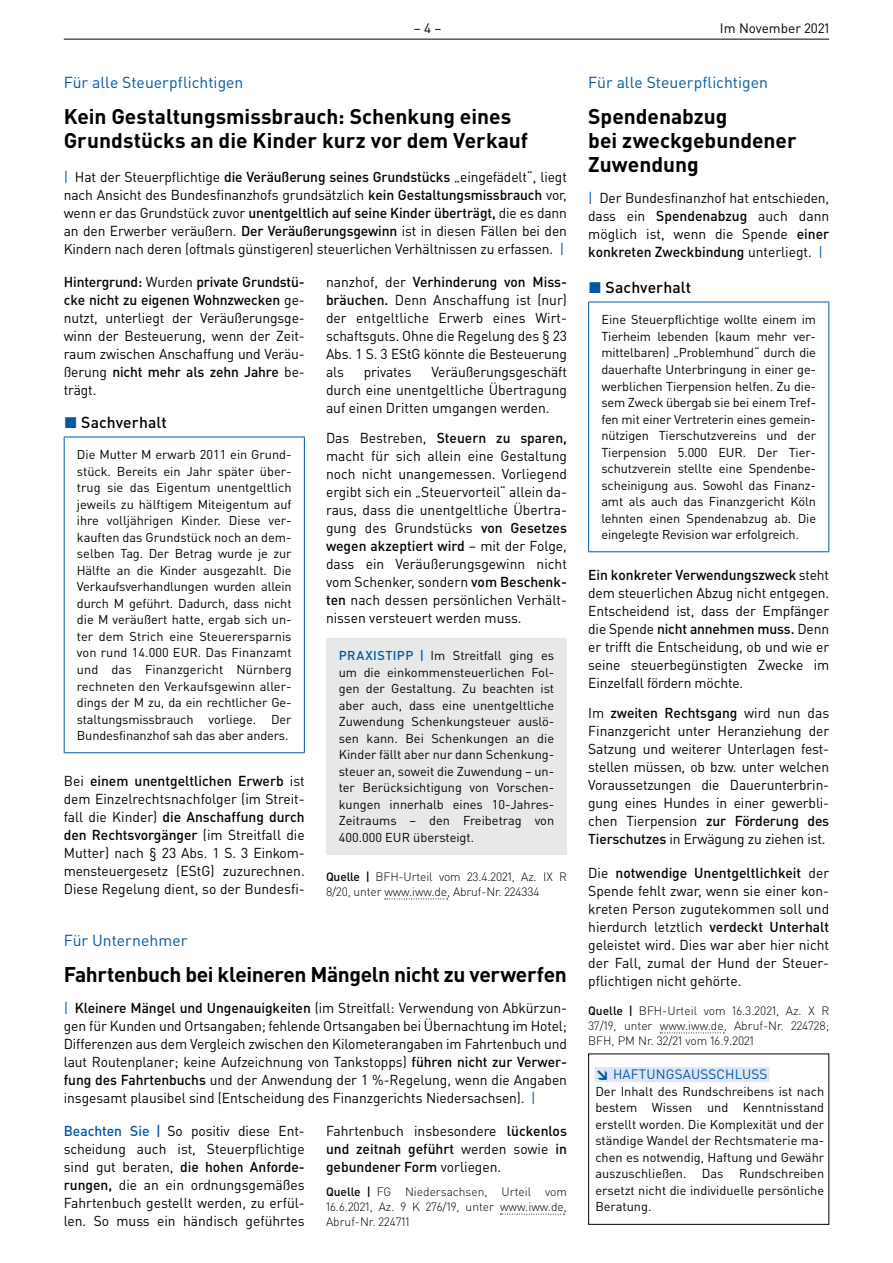
<style>
.page{position:relative;width:893px;height:1263px;background:#fff}
.page>*{position:absolute;margin:0;border:0;box-sizing:border-box;transform-origin:0 0}
.t1{font:700 21px/24px "DIN Pro";letter-spacing:-.005em;color:#000002}
.t2{font:15.75px "DIN Pro";color:#0157a2}
.t3{font:500 15.75px "DIN Pro";letter-spacing:.005em;color:#000002}
.t4{font:14.25px/18px "DIN Pro";letter-spacing:-.005em;color:#000002;text-align:justify}
.t5{font:13.5px "DIN Pro";letter-spacing:.01em;color:#0157a2}
.t6{font:13.5px "DIN Pro";color:#000002}
.t7{font:12.75px/16.5px "DIN Pro";letter-spacing:-.01em;color:#000002;text-align:justify}
.t8{font:300 12px/15px "DIN Pro";color:#000002;text-align:justify}
.s1{color:#0157a2}
.s2{font-weight:500}
.s3{font-weight:500;color:#0157a2}
.s4{font-weight:900}
</style>
<div class="page">
<hr style="left:64px;top:39px;width:765px;height:1px;background:#000002">
<div style="left:595px;top:1067px;width:174px;height:15px;background:#e0e5f3"></div>
<div style="left:588px;top:1053px;width:241px;height:172px;border:1px solid #000002"></div>
<hr style="left:64px;top:437px;width:241px;height:1px;background:#0157a2">
<hr style="left:64px;top:437px;width:1px;height:315px;background:#0157a2">
<hr style="left:304px;top:437px;width:1px;height:315px;background:#0157a2">
<hr style="left:64px;top:752px;width:241px;height:1px;background:#0157a2">
<svg style="left:385px;top:898px;width:63px;height:1px"></svg>
<div style="left:326px;top:638px;width:241px;height:216px;background:#e6e9e8"></div>
<svg style="left:660px;top:1032px;width:64px;height:1px"></svg>
<hr style="left:588px;top:302px;width:241px;height:1px;background:#0157a2">
<hr style="left:588px;top:302px;width:1px;height:249px;background:#0157a2">
<hr style="left:828px;top:302px;width:1px;height:249px;background:#0157a2">
<hr style="left:588px;top:551px;width:241px;height:1px;background:#0157a2">
<svg style="left:500px;top:1214px;width:64px;height:1px"></svg>
<p class="t6" style="left:414px;top:19px;width:29px">– 4 –</p>
<p class="t6" style="left:720px;top:19px;width:111px">Im November 2021</p>
<p class="t2" style="left:64px;top:71px;width:181px">Für alle Steuerpflichtigen</p>
<h1 class="t1" style="left:64px;top:103px;width:466px">Kein Gestaltungsmissbrauch: Schenkung eines<br>Grundstücks an die Kinder kurz vor dem Verkauf</h1>
<p class="t4" style="left:64px;top:168px;width:505px"><span class="s1">|</span> Hat der Steuerpflichtige <span class="s2">die Veräußerung seines Grundstücks</span> „eingefädelt“, liegt nach Ansicht des Bundesfinanzhofs grundsätzlich <span class="s2">kein Gestaltungsmissbrauch</span> vor, wenn er das Grundstück zuvor <span class="s2">unentgeltlich auf seine Kinder überträgt,</span> die es dann an den Erwerber veräußern. <span class="s2">Der Veräußerungsgewinn</span> ist in diesen Fällen bei den Kindern nach deren (oftmals günstigeren) steuerlichen Verhältnissen zu erfassen. <span class="s1">|</span></p>
<p class="t4" style="left:64px;top:273px;width:242px"><span class="s2">Hintergrund:</span> Wurden <span class="s2">private Grundstü&shy;cke nicht zu eigenen Wohnzwecken</span> ge&shy;nutzt, unterliegt der Veräußerungsge&shy;winn der Besteuerung, wenn der Zeit&shy;raum zwischen Anschaffung und Veräu&shy;ßerung <span class="s2">nicht mehr als zehn Jahre</span> be&shy;trägt.</p>
<p class="t3" style="left:64px;top:412px;width:104px"><span class="s1">◼</span> Sachverhalt</p>
<p class="t7" style="left:77px;top:446px;width:216px">Die Mutter M erwarb 2011 ein Grund&shy;stück. Bereits ein Jahr später über&shy;trug sie das Eigentum unentgeltlich jeweils zu hälftigem Miteigentum auf ihre volljährigen Kinder. Diese ver&shy;kauften das Grundstück noch an dem&shy;selben Tag. Der Betrag wurde je zur Hälfte an die Kinder ausgezahlt. Die Verkaufsverhandlungen wurden allein durch M geführt. Dadurch, dass nicht die M veräußert hatte, ergab sich un&shy;ter dem Strich eine Steuerersparnis von rund 14.000 EUR. Das Finanzamt und das Finanzgericht Nürnberg rechneten den Verkaufsgewinn aller&shy;dings der M zu, da ein rechtlicher Ge&shy;staltungsmissbrauch vorliege. Der Bundesfinanzhof sah das aber anders.</p>
<p class="t4" style="left:64px;top:771px;width:242px">Bei <span class="s2">einem unentgeltlichen Erwerb</span> ist dem Einzelrechtsnachfolger (im Streit&shy;fall die Kinder) <span class="s2">die Anschaffung durch den Rechtsvorgänger</span> (im Streitfall die Mutter) nach § 23 Abs. 1 S. 3 Einkom&shy;mensteuergesetz (EStG) zuzurechnen.<br>Diese Regelung dient, so der Bundesfi-</p>
<p class="t4" style="left:326px;top:272px;width:242px">nanzhof, der <span class="s2">Verhinderung von Miss&shy;bräuchen.</span> Denn Anschaffung ist (nur) der entgeltliche Erwerb eines Wirt&shy;schaftsguts. Ohne die Regelung des § 23<br>Abs. 1 S. 3 EStG könnte die Besteuerung als</p>
<p class="t4" style="left:326px;top:362px;width:242px;text-indent:105px">Veräußerungsgeschäft durch eine unentgeltliche Übertragung auf einen Dritten umgangen werden.</p>
<p class="t4" style="left:326px;top:428px;width:242px">Das Bestreben, <span class="s2">Steuern zu sparen, </span>macht für sich allein eine Gestaltung noch nicht unangemessen. Vorliegend ergibt sich ein „Steuervorteil“ allein da&shy;raus, dass die unentgeltliche Übertra&shy;gung des Grundstücks <span class="s2">von Gesetzes wegen akzeptiert wird</span> – mit der Folge, dass ein Veräußerungsgewinn nicht vom Schenker, sondern <span class="s2">vom Beschenk&shy;ten</span> nach dessen persönlichen Verhält&shy;nissen versteuert werden muss.</p>
<p class="t7" style="left:339px;top:647px;width:217px"><span class="s3">PRAXISTIPP |</span> Im Streitfall ging es um die einkommensteuerlichen Fol&shy;gen der Gestaltung. Zu beachten ist aber auch, dass eine unentgeltliche Zuwendung Schenkungsteuer auslö&shy;sen kann. Bei Schenkungen an die Kinder fällt aber nur dann Schenkung&shy;steuer an, soweit die Zuwendung – un&shy;ter Berücksichtigung von Vorschen&shy;kungen innerhalb eines 10-Jahres-Zeitraums – den Freibetrag von 400.000 EUR übersteigt.</p>
<p class="t8" style="left:326px;top:869px;width:242px"><span class="s2">Quelle |</span> BFH-Urteil vom 23.4.2021, Az. IX R<br>8/20, unter www.iww.de, Abruf-Nr. 224334</p>
<p class="t4" style="left:364px;top:362px;width:49px">privates</p>
<p class="t2" style="left:64px;top:929px;width:125px">Für Unternehmer</p>
<h1 class="t1" style="left:64px;top:961px;width:504px">Fahrtenbuch bei kleineren Mängeln nicht zu verwerfen</h1>
<p class="t4" style="left:64px;top:999px;width:505px"><span class="s1">|</span> <span class="s2">Kleinere Mängel und Ungenauigkeiten</span> (im Streitfall: Verwendung von Abkürzun&shy;gen für Kunden und Ortsangaben; fehlende Ortsangaben bei Übernachtung im Hotel; Differenzen aus dem Vergleich zwischen den Kilometerangaben im Fahrtenbuch und laut Routenplaner; keine Aufzeichnung von Tankstopps) <span class="s2">führen nicht zur Verwer&shy;fung des Fahrtenbuchs</span> und der Anwendung der 1 %-Regelung, wenn die Angaben insgesamt plausibel sind (Entscheidung des Finanzgerichts Niedersachsen). <span class="s1">|</span></p>
<p class="t4" style="left:64px;top:1121px;width:242px"><span class="s3">Beachten Sie |</span> So positiv diese Ent&shy;scheidung auch ist, Steuerpflichtige sind gut beraten, <span class="s2">die hohen Anforde&shy;rungen,</span> die an ein ordnungsgemäßes Fahrtenbuch gestellt werden, zu erfül&shy;len. So muss ein händisch geführtes</p>
<p class="t4" style="left:326px;top:1121px;width:242px">Fahrtenbuch insbesondere <span class="s2">lückenlos und zeitnah geführt</span> werden sowie <span class="s2">in gebundener Form</span> vorliegen.</p>
<p class="t8" style="left:326px;top:1184px;width:242px"><span class="s2">Quelle |</span> FG Niedersachsen, Urteil vom 16.6.2021, Az. 9 K 276/19, unter www.iww.de, Abruf-Nr. 224711</p>
<p class="t2" style="left:588px;top:71px;width:181px">Für alle Steuerpflichtigen</p>
<h1 class="t1" style="left:588px;top:103px;width:210px">Spendenabzug<br>bei zweckgebundener<br>Zuwendung</h1>
<p class="t4" style="left:588px;top:189px;width:242px"><span class="s1">|</span> Der Bundesfinanzhof hat entschieden, dass ein <span class="s2">Spendenabzug</span> auch dann möglich ist, wenn die Spende <span class="s2">einer konkreten Zweckbindung</span> unterliegt. <span class="s1">|</span></p>
<p class="t3" style="left:589px;top:277px;width:104px"><span class="s1">◼</span> Sachverhalt</p>
<p class="t7" style="left:601px;top:311px;width:216px">Eine Steuerpflichtige wollte einem im Tierheim lebenden (kaum mehr ver&shy;mittelbaren) „Problemhund“ durch die dauerhafte Unterbringung in einer ge&shy;werblichen Tierpension helfen. Zu die&shy;sem Zweck übergab sie bei einem Tref&shy;fen mit einer Vertreterin eines gemein&shy;nützigen Tierschutzvereins und der Tierpension 5.000 EUR. Der Tier&shy;schutzverein stellte eine Spendenbe&shy;scheinigung aus. Sowohl das Finanz&shy;amt als auch das Finanzgericht Köln lehnten einen Spendenabzug ab. Die eingelegte Revision war erfolgreich.</p>
<p class="t4" style="left:588px;top:565px;width:242px"><span class="s2">Ein konkreter Verwendungszweck</span> steht dem steuerlichen Abzug nicht entgegen.<br>Entscheidend ist, dass der Empfänger die Spende <span class="s2">nicht annehmen muss.</span> Denn er trifft die Entscheidung, ob und wie er seine steuerbegünstigten Zwecke im Einzelfall fördern möchte.</p>
<p class="t4" style="left:588px;top:703px;width:242px">Im <span class="s2">zweiten Rechtsgang</span> wird nun das Finanzgericht unter Heranziehung der Satzung und weiterer Unterlagen fest&shy;stellen müssen, ob bzw. unter welchen Voraussetzungen die Dauerunterbrin&shy;gung eines Hundes in einer gewerbli&shy;chen Tierpension <span class="s2">zur Förderung des Tierschutzes</span> in Erwägung zu ziehen ist.</p>
<p class="t4" style="left:588px;top:864px;width:242px">Die <span class="s2">notwendige Unentgeltlichkeit</span> der Spende fehlt zwar, wenn sie einer kon&shy;kreten Person zugutekommen soll und hierdurch letztlich <span class="s2">verdeckt Unterhalt </span>geleistet wird. Dies war aber hier nicht der Fall, zumal der Hund der Steuer&shy;pflichtigen nicht gehörte.</p>
<p class="t8" style="left:588px;top:1002px;width:242px"><span class="s2">Quelle |</span> BFH-Urteil vom 16.3.2021, Az. X R 37/19, unter www.iww.de, Abruf-Nr. 224728; BFH, PM Nr. 32/21 vom 16.9.2021</p>
<p class="t5" style="left:595px;top:1065px;width:173px"><span class="s4">↘</span> HAFTUNGSAUSSCHLUSS</p>
<p class="t7" style="left:595px;top:1082px;width:230px">Der Inhalt des Rundschreibens ist nach bestem Wissen und Kenntnisstand erstellt worden. Die Komplexität und der ständige Wandel der Rechtsmaterie ma&shy;chen es notwendig, Haftung und Gewähr auszuschließen. Das Rundschreiben ersetzt nicht die individuelle persönliche Beratung.</p>
</div>
